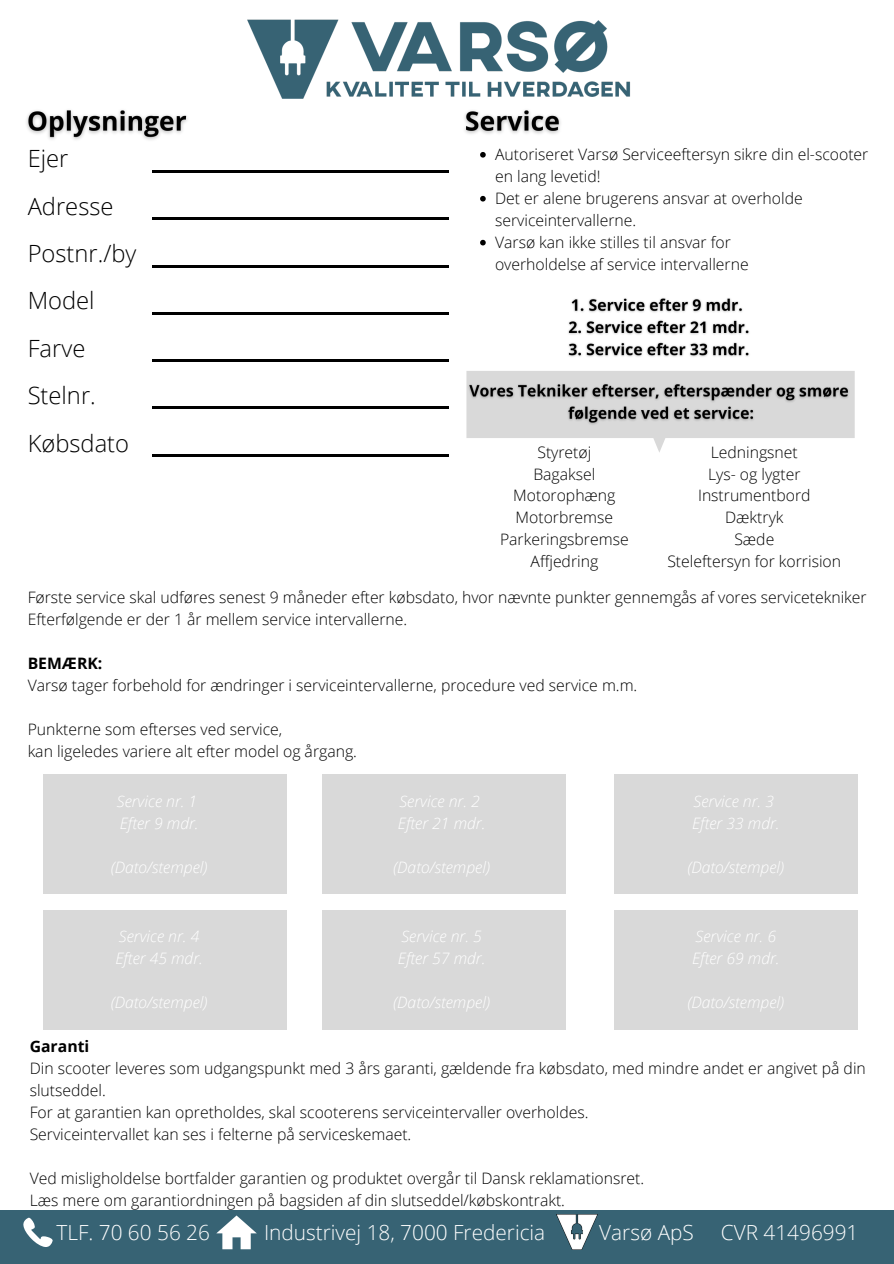
<style>
.page{position:relative;width:894px;height:1264px;background:#fff}
.page>*{position:absolute;margin:0;border:0;box-sizing:border-box;transform-origin:0 0}
.t1{font:300 23.7px "Open Sans";color:#000}
.t2{font:300 20.85px "Open Sans";color:#fff}
.t3{font:300 15.75px/21.9px "Open Sans";color:#000}
.t4{font:italic 300 15.75px "Open Sans";color:#fff}
.t5{font:700 15.75px "Open Sans";color:#000}
</style>
<div class="page">
<svg style="left:466px;top:371px;width:388px;height:81px"></svg>
<div style="left:43px;top:774px;width:243px;height:120px;background:#d9d9d9"></div>
<img style="left:568px;top:298px;width:181px;height:59px">
<svg style="left:480px;top:152px;width:5px;height:6px"></svg>
<svg style="left:480px;top:196px;width:5px;height:5px"></svg>
<svg style="left:480px;top:240px;width:5px;height:5px"></svg>
<img style="left:466px;top:377px;width:389px;height:52px">
<img style="left:26px;top:110px;width:162px;height:30px">
<img style="left:464px;top:112px;width:97px;height:22px">
<div style="left:322px;top:774px;width:244px;height:120px;background:#d9d9d9"></div>
<div style="left:614px;top:774px;width:243px;height:120px;background:#d9d9d9"></div>
<div style="left:43px;top:909px;width:243px;height:120px;background:#d9d9d9"></div>
<div style="left:322px;top:909px;width:244px;height:120px;background:#d9d9d9"></div>
<div style="left:614px;top:909px;width:243px;height:120px;background:#d9d9d9"></div>
<hr style="left:153px;top:170px;width:296px;height:2px;background:#000">
<hr style="left:153px;top:218px;width:296px;height:2px;background:#000">
<hr style="left:153px;top:265px;width:296px;height:2px;background:#000">
<hr style="left:153px;top:312px;width:296px;height:2px;background:#000">
<hr style="left:153px;top:359px;width:296px;height:3px;background:#000">
<hr style="left:153px;top:407px;width:296px;height:2px;background:#000">
<hr style="left:153px;top:454px;width:296px;height:2px;background:#000">
<img style="left:247px;top:19px;width:384px;height:93px">
<div style="left:0;top:1210px;width:893px;height:53px;background:#376374"></div>
<svg style="left:23px;top:1217px;width:30px;height:29px"></svg>
<svg style="left:216px;top:1215px;width:41px;height:34px"></svg>
<img style="left:556px;top:1214px;width:41px;height:35px">
<p class="t1" style="left:28px;top:142px;width:42px">Ejer</p>
<p class="t1" style="left:28px;top:189px;width:87px">Adresse</p>
<p class="t1" style="left:28px;top:237px;width:110px">Postnr./by</p>
<p class="t1" style="left:28px;top:284px;width:68px">Model</p>
<p class="t1" style="left:28px;top:331px;width:59px">Farve</p>
<p class="t1" style="left:28px;top:379px;width:70px">Stelnr.</p>
<p class="t1" style="left:28px;top:426px;width:103px">Købsdato</p>
<p class="t3" style="left:495px;top:143px;width:374px">Autoriseret Varsø Serviceeftersyn sikre din el-scooter</p>
<p class="t3" style="left:495px;top:187px;width:309px">Det er alene brugerens ansvar at overholde</p>
<p class="t3" style="left:495px;top:231px;width:237px">Varsø kan ikke stilles til ansvar for</p>
<p class="t3" style="left:495px;top:165px;width:107px">en lang levetid!</p>
<p class="t3" style="left:495px;top:209px;width:143px">serviceintervallerne.</p>
<p class="t3" style="left:495px;top:253px;width:255px">overholdelse af service intervallerne</p>
<p class="t3" style="left:537px;top:440px;width:55px">Styretøj</p>
<p class="t3" style="left:533px;top:462px;width:63px">Bagaksel</p>
<p class="t3" style="left:513px;top:484px;width:104px">Motorophæng</p>
<p class="t3" style="left:515px;top:506px;width:99px">Motorbremse</p>
<p class="t3" style="left:500px;top:528px;width:130px">Parkeringsbremse</p>
<p class="t3" style="left:530px;top:550px;width:69px">Affjedring</p>
<p class="t3" style="left:710px;top:440px;width:88px">Ledningsnet</p>
<p class="t3" style="left:708px;top:462px;width:94px">Lys- og lygter</p>
<p class="t3" style="left:697px;top:484px;width:114px">Instrumentbord</p>
<p class="t3" style="left:725px;top:506px;width:60px">Dæktryk</p>
<p class="t3" style="left:734px;top:528px;width:41px">Sæde</p>
<p class="t3" style="left:667px;top:550px;width:175px">Steleftersyn for korrision</p>
<p class="t3" style="left:28px;top:585px;width:840px">Første service skal udføres senest 9 måneder efter købsdato, hvor nævnte punkter gennemgås af vores servicetekniker</p>
<p class="t3" style="left:28px;top:607px;width:381px">Efterfølgende er der 1 år mellem service intervallerne.</p>
<p class="t5" style="left:28px;top:652px;width:76px">BEMÆRK:</p>
<p class="t3" style="left:28px;top:673px;width:611px">Varsø tager forbehold for ændringer i serviceintervallerne, procedure ved service m.m.</p>
<p class="t3" style="left:28px;top:717px;width:256px">Punkterne som efterses ved service,</p>
<p class="t3" style="left:28px;top:739px;width:331px">kan ligeledes variere alt efter model og årgang.</p>
<p class="t4" style="left:117px;top:790px;width:82px">Service nr. 1</p>
<p class="t4" style="left:120px;top:812px;width:80px">Efter 9 mdr.</p>
<p class="t4" style="left:111px;top:856px;width:98px">(Dato/stempel)</p>
<p class="t4" style="left:119px;top:925px;width:82px">Service nr. 4</p>
<p class="t4" style="left:115px;top:947px;width:89px">Efter 45 mdr.</p>
<p class="t4" style="left:111px;top:991px;width:98px">(Dato/stempel)</p>
<p class="t4" style="left:399px;top:790px;width:82px">Service nr. 2</p>
<p class="t4" style="left:398px;top:812px;width:89px">Efter 21 mdr.</p>
<p class="t4" style="left:393px;top:856px;width:98px">(Dato/stempel)</p>
<p class="t4" style="left:401px;top:925px;width:82px">Service nr. 5</p>
<p class="t4" style="left:398px;top:947px;width:89px">Efter 57 mdr.</p>
<p class="t4" style="left:393px;top:991px;width:98px">(Dato/stempel)</p>
<p class="t4" style="left:693px;top:790px;width:82px">Service nr. 3</p>
<p class="t4" style="left:691px;top:812px;width:89px">Efter 33 mdr.</p>
<p class="t4" style="left:687px;top:856px;width:98px">(Dato/stempel)</p>
<p class="t4" style="left:695px;top:925px;width:82px">Service nr. 6</p>
<p class="t4" style="left:691px;top:947px;width:89px">Efter 69 mdr.</p>
<p class="t4" style="left:687px;top:991px;width:98px">(Dato/stempel)</p>
<p class="t5" style="left:30px;top:1035px;width:61px">Garanti</p>
<p class="t3" style="left:30px;top:1056px;width:837px">Din scooter leveres som udgangspunkt med 3 års garanti, gældende fra købsdato, med mindre andet er angivet på din slutseddel.</p>
<p class="t3" style="left:30px;top:1100px;width:560px">For at garantien kan opretholdes, skal scooterens serviceintervaller overholdes.</p>
<p class="t3" style="left:30px;top:1122px;width:383px">Serviceintervallet kan ses i felterne på serviceskemaet.</p>
<p class="t3" style="left:30px;top:1166px;width:616px">Ved misligholdelse bortfalder garantien og produktet overgår til Dansk reklamationsret.</p>
<p class="t3" style="left:30px;top:1188px;width:536px">Læs mere om garantiordningen på bagsiden af din slutseddel/købskontrakt.</p>
<p class="t2" style="left:56px;top:1217px;width:155px">TLF. 70 60 56 26</p>
<p class="t2" style="left:264px;top:1217px;width:283px">Industrivej 18, 7000 Fredericia</p>
<p class="t2" style="left:599px;top:1217px;width:96px">Varsø ApS</p>
<p class="t2" style="left:720px;top:1217px;width:139px">CVR 41496991</p>
</div>
